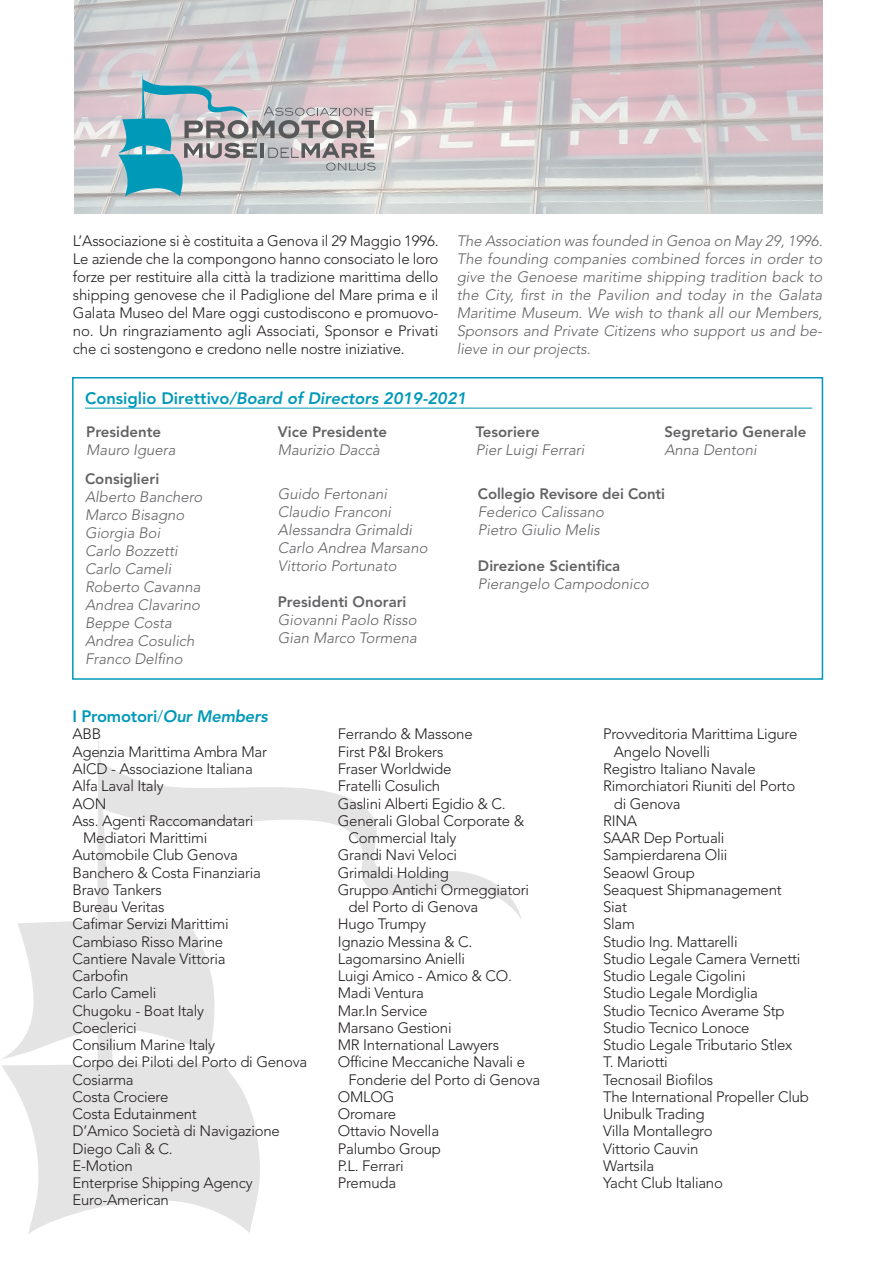
<style>
.page{position:relative;width:893px;height:1263px;background:#fff}
.page>*{position:absolute;margin:0;border:0;box-sizing:border-box;transform-origin:0 0}
.t1{font:italic 800 16.5px "Avenir LT Std";color:#0099b8}
.t2{font:800 16.5px "Avenir LT Std";letter-spacing:-.015em;color:#0099b8}
.t3{font:300 15px/18px "Avenir LT Std";letter-spacing:-.015em;color:#231f20;text-align:justify}
.t4{font:italic 300 15px/18px "Avenir LT Std";color:#636366}
.t5{font:800 15px "Avenir LT Std";color:#636366}
.t6{font:14.1px/14.2px "Verdana";color:#231f20}
.s1{font-style:normal}
.s2{font-weight:300}
.s3{font-style:italic}
</style>
<div class="page">
<img style="left:74px;top:0;width:748px;height:213px">
<svg style="left:18px;top:740px;width:504px;height:288px"></svg>
<svg style="left:1px;top:1028px;width:259px;height:206px"></svg>
<svg style="left:118px;top:73px;width:258px;height:124px;background:#abb9bf"></svg>
<div style="left:72px;top:377px;width:751px;height:303px;border:2px solid #0099b8"></div>
<hr style="left:85px;top:408px;width:727px;height:1px;background:#0099b8">
<p class="t3" style="left:73px;top:232px;width:367px">L’Associazione si è costituita a Genova il 29 Maggio 1996.<br>Le aziende che la compongono hanno consociato le loro forze per restituire alla città la tradizione marittima dello shipping genovese che il Padiglione del Mare prima e il Galata Museo del Mare oggi custodiscono e promuovo&shy;no. Un ringraziamento agli Associati, Sponsor e Privati che ci sostengono e credono nelle nostre iniziative.</p>
<p class="t6" style="left:263px;top:280px;width:154px">Font:<br>Blair ITC Bold &amp; Light</p>
<p class="t6" style="left:88px;top:292px;width:145px;line-height:21.9px">C 88 M 20 Y 22 K 0<br>K 80</p>
<p class="t4" style="left:457px;top:232px;width:367px;text-align:justify">The Association was founded in Genoa on May 29, 1996.<br>The founding companies combined forces in order to give the Genoese maritime shipping tradition back to the City, first in the Pavilion and today in the Galata Maritime Museum. We wish to thank all our Members, Sponsors and Private Citizens who support us and be&shy;lieve in our projects.</p>
<p class="t1" style="left:85px;top:388px;width:383px"><span class="s1">Consiglio Direttivo</span>/Board of Directors 2019-2021</p>
<p class="t5" style="left:86px;top:423px;width:77px">Presidente</p>
<p class="t4" style="left:86px;top:441px;width:91px">Mauro Iguera</p>
<p class="t5" style="left:85px;top:470px;width:76px">Consiglieri</p>
<p class="t4" style="left:85px;top:488px;width:119px">Alberto Banchero<br>Marco Bisagno<br>Giorgia Boi<br>Carlo Bozzetti<br>Carlo Cameli<br>Roberto Cavanna<br>Andrea Clavarino<br>Beppe Costa<br>Andrea Cosulich<br>Franco Delfino</p>
<p class="t5" style="left:278px;top:423px;width:111px">Vice Presidente</p>
<p class="t4" style="left:278px;top:441px;width:103px">Maurizio Daccà</p>
<p class="t4" style="left:278px;top:485px;width:151px">Guido Fertonani<br>Claudio Franconi<br>Alessandra Grimaldi<br>Carlo Andrea Marsano<br>Vittorio Portunato</p>
<p class="t5" style="left:278px;top:593px;width:130px">Presidenti Onorari</p>
<p class="t4" style="left:278px;top:611px;width:141px">Giovanni Paolo Risso<br>Gian Marco Tormena</p>
<p class="t5" style="left:476px;top:423px;width:65px">Tesoriere</p>
<p class="t4" style="left:476px;top:441px;width:110px">Pier Luigi Ferrari</p>
<p class="t5" style="left:664px;top:423px;width:143px">Segretario Generale</p>
<p class="t4" style="left:664px;top:441px;width:94px">Anna Dentoni</p>
<p class="t5" style="left:478px;top:485px;width:189px">Collegio Revisore dei Conti</p>
<p class="t4" style="left:478px;top:503px;width:128px">Federico Calissano<br>Pietro Giulio Melis</p>
<p class="t5" style="left:478px;top:557px;width:144px">Direzione Scientifica</p>
<p class="t4" style="left:478px;top:575px;width:172px">Pierangelo Campodonico</p>
<p class="t2" style="left:72px;top:707px;width:197px">I Promotori<span class="s2">/</span><span class="s3">Our Members</span></p>
<p class="t3" style="left:72px;top:725px;width:30px">ABB</p>
<p class="t3" style="left:72px;top:743px;width:196px">Agenzia Marittima Ambra Mar</p>
<p class="t3" style="left:72px;top:760px;width:182px">AICD - Associazione Italiana</p>
<p class="t3" style="left:72px;top:777px;width:93px">Alfa Laval Italy</p>
<p class="t3" style="left:72px;top:794px;width:36px">AON</p>
<p class="t3" style="left:72px;top:812px;width:183px">Ass. Agenti Raccomandatari</p>
<p class="t3" style="left:83px;top:829px;width:126px">Mediatori Marittimi</p>
<p class="t3" style="left:72px;top:846px;width:167px">Automobile Club Genova</p>
<p class="t3" style="left:72px;top:863px;width:190px">Banchero &amp; Costa Finanziaria</p>
<p class="t3" style="left:72px;top:881px;width:91px">Bravo Tankers</p>
<p class="t3" style="left:72px;top:898px;width:94px">Bureau Veritas</p>
<p class="t3" style="left:72px;top:915px;width:158px">Cafimar Servizi Marittimi</p>
<p class="t3" style="left:72px;top:932px;width:152px">Cambiaso Risso Marine</p>
<p class="t3" style="left:72px;top:950px;width:155px">Cantiere Navale Vittoria</p>
<p class="t3" style="left:72px;top:967px;width:58px">Carbofin</p>
<p class="t3" style="left:72px;top:984px;width:85px">Carlo Cameli</p>
<p class="t3" style="left:72px;top:1001px;width:133px">Chugoku - Boat Italy</p>
<p class="t3" style="left:72px;top:1019px;width:66px">Coeclerici</p>
<p class="t3" style="left:72px;top:1036px;width:144px">Consilium Marine Italy</p>
<p class="t3" style="left:72px;top:1053px;width:236px">Corpo dei Piloti del Porto di Genova</p>
<p class="t3" style="left:72px;top:1070px;width:63px">Cosiarma</p>
<p class="t3" style="left:72px;top:1088px;width:98px">Costa Crociere</p>
<p class="t3" style="left:72px;top:1105px;width:126px">Costa Edutainment</p>
<p class="t3" style="left:72px;top:1122px;width:209px">D’Amico Società di Navigazione</p>
<p class="t3" style="left:72px;top:1139px;width:102px">Diego Calì &amp; C.</p>
<p class="t3" style="left:72px;top:1157px;width:62px">E-Motion</p>
<p class="t3" style="left:72px;top:1174px;width:182px">Enterprise Shipping Agency</p>
<p class="t3" style="left:72px;top:1191px;width:98px">Euro-American</p>
<p class="t3" style="left:338px;top:725px;width:136px">Ferrando &amp; Massone</p>
<p class="t3" style="left:338px;top:743px;width:107px">First P&amp;I Brokers</p>
<p class="t3" style="left:338px;top:760px;width:115px">Fraser Worldwide</p>
<p class="t3" style="left:338px;top:777px;width:104px">Fratelli Cosulich</p>
<p class="t3" style="left:338px;top:794px;width:170px">Gaslini Alberti Egidio &amp; C.</p>
<p class="t3" style="left:338px;top:812px;width:188px">Generali Global Corporate &amp;</p>
<p class="t3" style="left:348px;top:829px;width:110px">Commercial Italy</p>
<p class="t3" style="left:338px;top:846px;width:121px">Grandi Navi Veloci</p>
<p class="t3" style="left:338px;top:863px;width:113px">Grimaldi Holding</p>
<p class="t3" style="left:338px;top:881px;width:193px">Gruppo Antichi Ormeggiatori</p>
<p class="t3" style="left:348px;top:898px;width:131px">del Porto di Genova</p>
<p class="t3" style="left:338px;top:915px;width:90px">Hugo Trumpy</p>
<p class="t3" style="left:338px;top:932px;width:136px">Ignazio Messina &amp; C.</p>
<p class="t3" style="left:338px;top:950px;width:129px">Lagomarsino Anielli</p>
<p class="t3" style="left:338px;top:967px;width:176px">Luigi Amico - Amico &amp; CO.</p>
<p class="t3" style="left:338px;top:984px;width:88px">Madi Ventura</p>
<p class="t3" style="left:338px;top:1001px;width:91px">Mar.In Service</p>
<p class="t3" style="left:338px;top:1019px;width:115px">Marsano Gestioni</p>
<p class="t3" style="left:338px;top:1036px;width:163px">MR International Lawyers</p>
<p class="t3" style="left:338px;top:1053px;width:189px">Officine Meccaniche Navali e</p>
<p class="t3" style="left:348px;top:1070px;width:193px">Fonderie del Porto di Genova</p>
<p class="t3" style="left:338px;top:1088px;width:58px">OMLOG</p>
<p class="t3" style="left:338px;top:1105px;width:60px">Oromare</p>
<p class="t3" style="left:338px;top:1122px;width:103px">Ottavio Novella</p>
<p class="t3" style="left:338px;top:1139px;width:105px">Palumbo Group</p>
<p class="t3" style="left:338px;top:1157px;width:68px">P.L. Ferrari</p>
<p class="t3" style="left:338px;top:1174px;width:60px">Premuda</p>
<p class="t3" style="left:603px;top:725px;width:196px">Provveditoria Marittima Ligure</p>
<p class="t3" style="left:614px;top:743px;width:98px">Angelo Novelli</p>
<p class="t3" style="left:603px;top:760px;width:154px">Registro Italiano Navale</p>
<p class="t3" style="left:603px;top:777px;width:194px">Rimorchiatori Riuniti del Porto</p>
<p class="t3" style="left:614px;top:794px;width:68px">di Genova</p>
<p class="t3" style="left:603px;top:812px;width:36px">RINA</p>
<p class="t3" style="left:603px;top:829px;width:123px">SAAR Dep Portuali</p>
<p class="t3" style="left:603px;top:846px;width:126px">Sampierdarena Olii</p>
<p class="t3" style="left:603px;top:863px;width:93px">Seaowl Group</p>
<p class="t3" style="left:603px;top:881px;width:180px">Seaquest Shipmanagement</p>
<p class="t3" style="left:603px;top:898px;width:26px">Siat</p>
<p class="t3" style="left:603px;top:915px;width:33px">Slam</p>
<p class="t3" style="left:603px;top:932px;width:136px">Studio Ing. Mattarelli</p>
<p class="t3" style="left:603px;top:950px;width:199px">Studio Legale Camera Vernetti</p>
<p class="t3" style="left:603px;top:967px;width:144px">Studio Legale Cigolini</p>
<p class="t3" style="left:603px;top:984px;width:156px">Studio Legale Mordiglia</p>
<p class="t3" style="left:603px;top:1001px;width:183px">Studio Tecnico Averame Stp</p>
<p class="t3" style="left:603px;top:1019px;width:148px">Studio Tecnico Lonoce</p>
<p class="t3" style="left:603px;top:1036px;width:191px">Studio Legale Tributario Stlex</p>
<p class="t3" style="left:603px;top:1053px;width:66px">T. Mariotti</p>
<p class="t3" style="left:603px;top:1070px;width:112px">Tecnosail Biofilos</p>
<p class="t3" style="left:603px;top:1088px;width:207px">The International Propeller Club</p>
<p class="t3" style="left:603px;top:1105px;width:103px">Unibulk Trading</p>
<p class="t3" style="left:603px;top:1122px;width:111px">Villa Montallegro</p>
<p class="t3" style="left:603px;top:1139px;width:97px">Vittorio Cauvin</p>
<p class="t3" style="left:603px;top:1157px;width:53px">Wartsila</p>
<p class="t3" style="left:603px;top:1174px;width:121px">Yacht Club Italiano</p>
</div>
